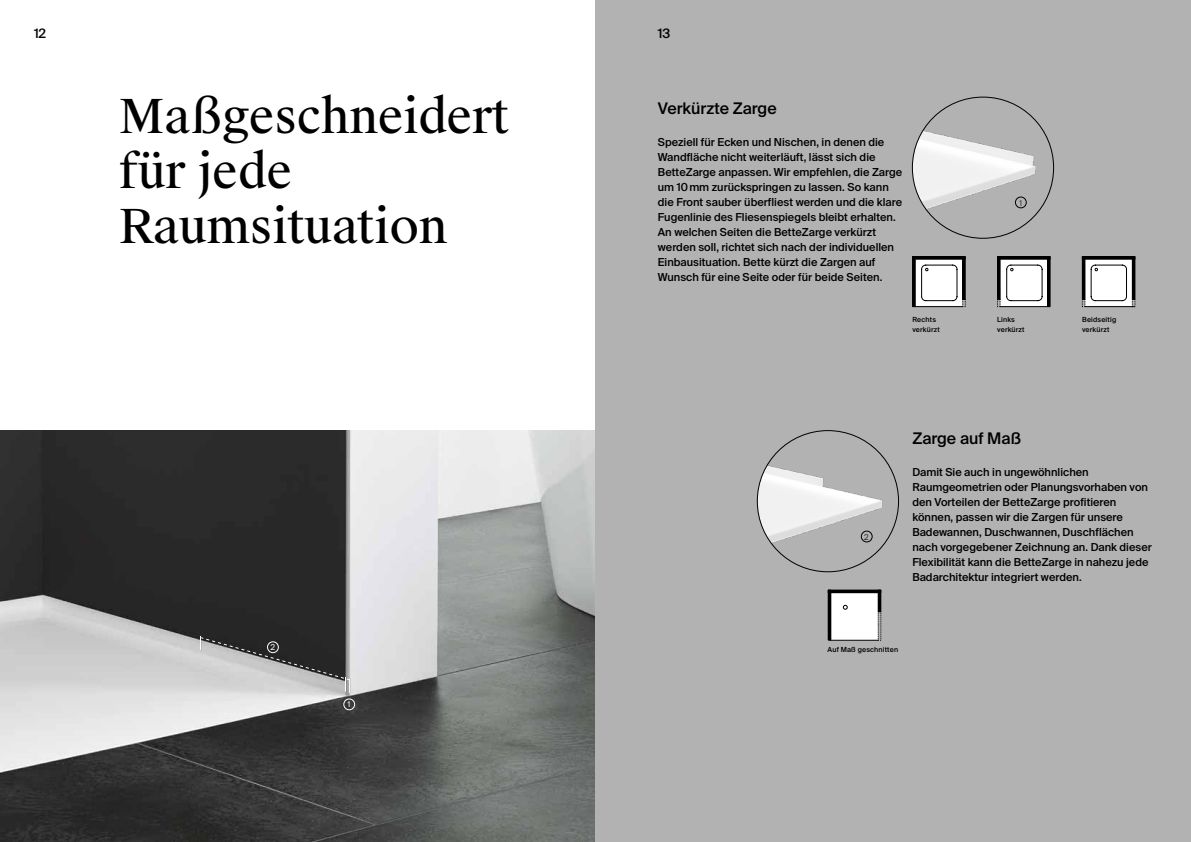
<style>
.page{position:relative;width:1191px;height:842px;background:#fff}
.page>*{position:absolute;margin:0;border:0;box-sizing:border-box;transform-origin:0 0}
.t1{font:47px/55px "Suisse Works";color:#000}
.t2{font:500 16px "Suisse Intl";color:#000}
.t3{font:500 13px "Suisse Intl";color:#000}
.t4{font:500 11px/15px "Suisse Intl";color:#000}
.t5{font:8px "Suisse Intl";color:#fff}
.t6{font:300 8px "Suisse Intl";color:#000}
.t7{font:500 7px/10.7px "Suisse Intl";letter-spacing:.02em;color:#000}
</style>
<div class="page">
<img style="left:0;top:431px;width:595px;height:411px">
<div style="left:343px;top:699px;width:12px;height:11px;border:1px solid #fff;border-radius:50%"></div>
<svg style="left:199px;top:635px;width:152px;height:59px;background:#898989"></svg>
<div style="left:595px;top:0;width:596px;height:842px;background:#b3b2b2"></div>
<div style="left:912px;top:256px;width:53px;height:3px;border:1px solid #000"></div>
<div style="left:962px;top:256px;width:3px;height:44px;border:1px solid #000"></div>
<div style="left:912px;top:256px;width:3px;height:51px;border:1px solid #000"></div>
<hr style="left:913px;top:306px;width:49px;height:1px;background:#000">
<svg style="left:914px;top:257px;width:52px;height:50px;background:#c6c6c6"></svg>
<div style="left:1082px;top:256px;width:53px;height:3px;border:1px solid #000"></div>
<div style="left:1082px;top:256px;width:3px;height:44px;border:1px solid #000"></div>
<div style="left:1132px;top:256px;width:3px;height:44px;border:1px solid #000"></div>
<svg style="left:1082px;top:257px;width:53px;height:50px;background:#c3c3c3"></svg>
<div style="left:1047px;top:256px;width:3px;height:51px;border:1px solid #000"></div>
<hr style="left:999px;top:306px;width:50px;height:1px;background:#000">
<svg style="left:997px;top:256px;width:51px;height:51px;background:#c5c5c5"></svg>
<div style="left:828px;top:590px;width:3px;height:50px;border:1px solid #000"></div>
<svg style="left:829px;top:590px;width:52px;height:50px;background:#d7d7d7"></svg>
<hr style="left:829px;top:640px;width:49px;height:1px;background:#000">
<img style="left:912px;top:97px;width:141px;height:141px;border-radius:71px">
<div style="left:1015px;top:197px;width:11px;height:11px;border:1px solid #000;border-radius:50%"></div>
<img style="left:757px;top:431px;width:141px;height:141px;border-radius:71px">
<div style="left:861px;top:531px;width:11px;height:11px;border:1px solid #000;border-radius:50%"></div>
<p class="t3" style="left:34px;top:26px;width:14px">12</p>
<p class="t3" style="left:658px;top:26px;width:14px">13</p>
<h1 class="t1" style="left:119px;top:90px;width:391px">Maßgeschneidert für jede<br>Raumsituation</h1>
<h2 class="t2" style="left:658px;top:99px;width:120px">Verkürzte Zarge</h2>
<p class="t4" style="left:658px;top:134px;width:246px">Speziell für Ecken und Nischen, in denen die Wandfläche nicht weiterläuft, lässt sich die BetteZarge anpassen. Wir empfehlen, die Zarge um 10mm zurückspringen zu lassen. So kann die Front sauber überfliest werden und die klare Fugenlinie des Fliesenspiegels bleibt erhalten.<br>An welchen Seiten die BetteZarge verkürzt werden soll, richtet sich nach der individuellen Einbausituation. Bette kürzt die Zargen auf Wunsch für eine Seite oder für beide Seiten.</p>
<p class="t6" style="left:1019px;top:198px;width:4px">1</p>
<p class="t7" style="left:912px;top:314px;width:29px">Rechts verkürzt</p>
<p class="t7" style="left:997px;top:314px;width:29px">Links verkürzt</p>
<p class="t7" style="left:1082px;top:314px;width:36px">Beidseitig verkürzt</p>
<p class="t5" style="left:270px;top:643px;width:6px">2</p>
<p class="t5" style="left:347px;top:700px;width:4px">1</p>
<p class="t6" style="left:864px;top:532px;width:6px">2</p>
<h2 class="t2" style="left:912px;top:429px;width:110px">Zarge auf Maß</h2>
<p class="t4" style="left:912px;top:465px;width:241px">Damit Sie auch in ungewöhnlichen Raumgeometrien oder Planungsvorhaben von den Vorteilen der BetteZarge profitieren können, passen wir die Zargen für unsere Badewannen, Duschwannen, Duschflächen nach vorgegebener Zeichnung an. Dank dieser Flexibilität kann die BetteZarge in nahezu jede Badarchitektur integriert werden.</p>
<p class="t7" style="left:827px;top:645px;width:72px">Auf Maß geschnitten</p>
</div>
